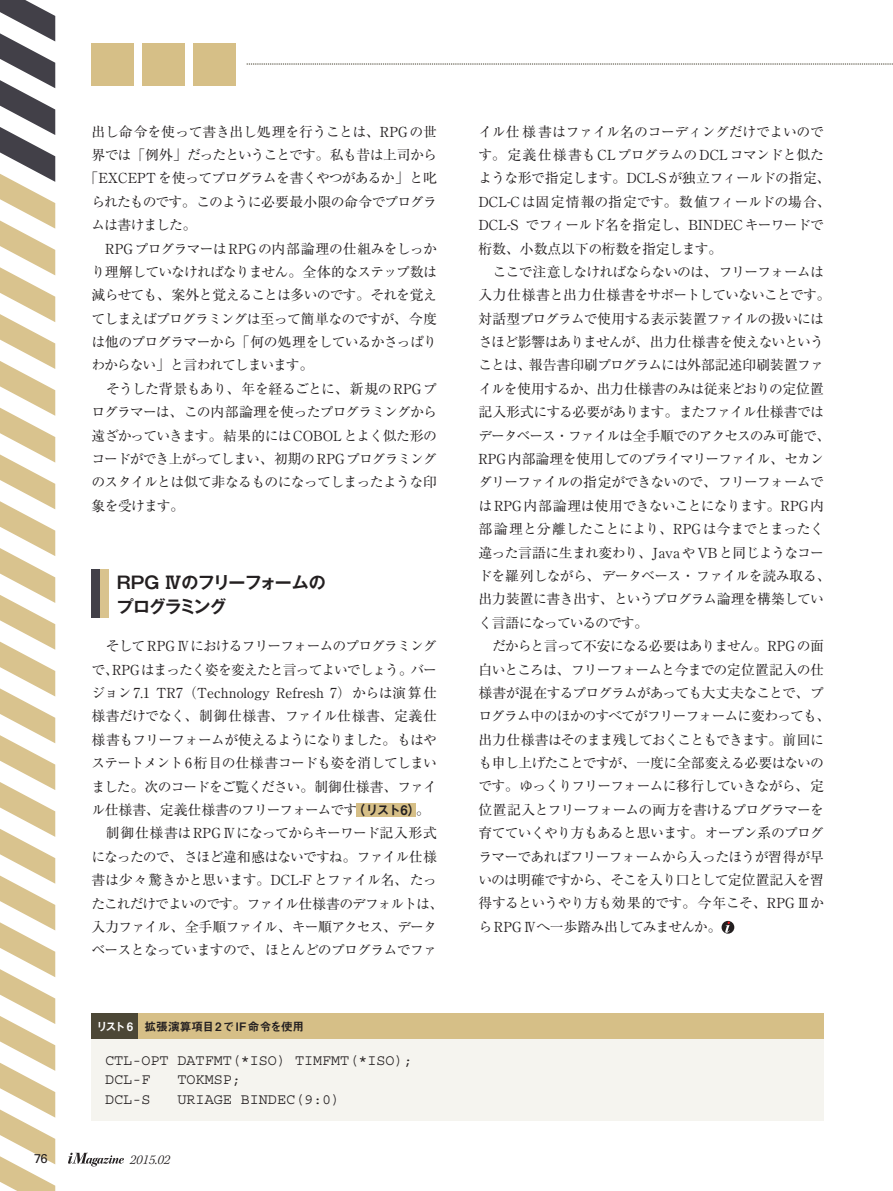
<style>
.page{position:relative;width:893px;height:1191px;background:#fff}
.page>*{position:absolute;margin:0;border:0;box-sizing:border-box;transform-origin:0 0}
.t1{font:700 16.95px/23.4px "Gothic MB101 Pro De";letter-spacing:-.055em;color:#231f20}
.t2{font:15px/19.6px "Courier Std";color:#231f20}
.t3{font:13.8px/23.4px "Ryumin Pro";letter-spacing:-.05em;color:#231f20}
.t4{font:13.8px "Ryumin Pro";letter-spacing:-.075em;color:#231f20}
.t5{font:13.8px "Ryumin Pro";letter-spacing:-.02em;color:#231f20}
.t6{font:13.8px "Ryumin Pro";letter-spacing:-.07em;color:#231f20}
.t7{font:13.8px "Ryumin Pro";letter-spacing:-.03em;color:#231f20}
.t8{font:13.8px "Ryumin Pro";letter-spacing:-.015em;color:#231f20}
.t9{font:italic 300 13.8px "Kepler Std";color:#231f20}
.t10{font:12.75px "Univers LT Std";color:#231f20}
.t11{font:11.7px "Midashi Go Pro MB31";letter-spacing:.01em;color:#231f20}
.s1{font-family:"Midashi Go Pro MB31";font-size:13.35px}
.s2{color:#fff}
</style>
<div class="page">
<svg style="left:247px;top:64px;width:646px;height:1px"></svg>
<div style="left:91px;top:44px;width:43px;height:42px;background:#d6bf87"></div>
<div style="left:142px;top:44px;width:43px;height:42px;background:#d6bf87"></div>
<div style="left:193px;top:44px;width:43px;height:42px;background:#d6bf87"></div>
<div style="left:357px;top:803px;width:59px;height:13px;background:#d6bf87"></div>
<div style="left:722px;top:921px;width:12px;height:12px;background:#231f20;border-radius:50%"></div>
<svg style="left:725px;top:921px;width:5px;height:11px"></svg>
<div style="left:91px;top:1039px;width:733px;height:81px;background:#f5f4ef"></div>
<div style="left:91px;top:1013px;width:733px;height:26px;background:#d6bf87"></div>
<div style="left:91px;top:1013px;width:47px;height:26px;background:#4c4736"></div>
<div style="left:91px;top:569px;width:17px;height:49px;background:#d9c38e"></div>
<div style="left:91px;top:569px;width:9px;height:49px;background:#424048"></div>
<svg style="left:68px;top:1152px;width:56px;height:14px"></svg>
<svg style="left:0;top:0;width:55px;height:1191px"></svg>
<p class="t8" style="left:91px;top:121px;width:347px">出し命令を使って書き出し処理を行うことは、RPGの世</p>
<p class="t4" style="left:91px;top:144px;width:347px">界では「例外」だったということです。私も昔は上司から</p>
<p class="t3" style="left:85px;top:166px;width:354px">「EXCEPT を使ってプログラムを書くやつがあるか」と叱</p>
<p class="t6" style="left:91px;top:191px;width:347px">られたものです。このように必要最小限の命令でプログラ</p>
<p class="t4" style="left:91px;top:214px;width:107px">ムは書けました。</p>
<p class="t5" style="left:91px;top:237px;width:347px">　RPGプログラマーはRPGの内部論理の仕組みをしっか</p>
<p class="t3" style="left:91px;top:259px;width:347px">り理解していなければなりません。全体的なステップ数は</p>
<p class="t6" style="left:91px;top:284px;width:347px">減らせても、案外と覚えることは多いのです。それを覚え</p>
<p class="t3" style="left:91px;top:306px;width:347px">てしまえばプログラミングは至って簡単なのですが、今度</p>
<p class="t3" style="left:91px;top:329px;width:347px">は他のプログラマーから 「何の処理をしているかさっぱり</p>
<p class="t4" style="left:91px;top:354px;width:224px">わからない」と言われてしまいます。</p>
<p class="t5" style="left:91px;top:378px;width:347px">　そうした背景もあり、年を経るごとに、新規のRPGプ</p>
<p class="t3" style="left:91px;top:399px;width:347px">ログラマーは、この内部論理を使ったプログラミングから</p>
<p class="t7" style="left:91px;top:424px;width:347px">遠ざかっていきます。結果的には COBOL とよく似た形の</p>
<p class="t4" style="left:91px;top:448px;width:347px">コードができ上がってしまい、初期の RPG プログラミング</p>
<p class="t3" style="left:91px;top:469px;width:347px">のスタイルとは似て非なるものになってしまったような印</p>
<p class="t3" style="left:91px;top:493px;width:95px">象を受けます。</p>
<p class="t1" style="left:117px;top:569px;width:211px">RPG Ⅳのフリーフォームのプログラミング</p>
<p class="t3" style="left:91px;top:633px;width:354px">　そして RPG Ⅳにおけるフリーフォームのプログラミングで、RPGはまったく姿を変えたと言ってよいでしょう。バージョン7.1 TR7（Technology Refresh 7）からは演算仕様書だけでなく、制御仕様書、ファイル仕様書、定義仕様書もフリーフォームが使えるようになりました。もはやステートメント 6桁目の仕様書コードも姿を消してしまいました。次のコードをご覧ください。制御仕様書、ファイル仕様書、定義仕様書のフリーフォームです<span class="s1">（リスト6）</span>。　制御仕様書は RPG Ⅳになってからキーワード記入形式になったので、さほど違和感はないですね。ファイル仕様書は少々驚きかと思います。DCL-Fとファイル名、たったこれだけでよいのです。ファイル仕様書のデフォルトは、入力ファイル、全手順ファイル、キー順アクセス、データベースとなっていますので、ほとんどのプログラムでファ</p>
<p class="t11" style="left:96px;top:1016px;width:210px"><span class="s2">リスト6</span> 拡張演算項目2でIF命令を使用</p>
<p class="t2" style="left:105px;top:1050px;width:309px">CTL-OPT DATFMT(*ISO) TIMFMT(*ISO);<br>DCL-F</p>
<p class="t2" style="left:178px;top:1070px;width:65px">TOKMSP;</p>
<p class="t2" style="left:105px;top:1089px;width:47px">DCL-S</p>
<p class="t2" style="left:178px;top:1089px;width:164px">URIAGE BINDEC(9:0)</p>
<p class="t10" style="left:34px;top:1151px;width:15px">76</p>
<p class="t9" style="left:130px;top:1152px;width:42px">2015.02</p>
<p class="t3" style="left:478px;top:119px;width:354px">イル仕様書はファイル名のコーディングだけでよいのです。定義仕様書もCLプログラムのDCLコマンドと似たような形で指定します。DCL-S が独立フィールドの指定、<br>DCL-Cは固定情報の指定です。数値フィールドの場合、<br>DCL-S でフィールド名を指定し、BINDECキーワードで桁数、小数点以下の桁数を指定します。<br>　ここで注意しなければならないのは、フリーフォームは入力仕様書と出力仕様書をサポートしていないことです。対話型プログラムで使用する表示装置ファイルの扱いにはさほど影響はありませんが、出力仕様書を使えないということは、報告書印刷プログラムには外部記述印刷装置ファイルを使用するか、出力仕様書のみは従来どおりの定位置記入形式にする必要があります。またファイル仕様書ではデータベース・ファイルは全手順でのアクセスのみ可能で、<br>RPG 内部論理を使用してのプライマリーファイル、セカンダリーファイルの指定ができないので、フリーフォームではRPG内部論理は使用できないことになります。RPG内部論理と分離したことにより、RPGは今までとまったく違った言語に生まれ変わり、Javaや VB と同じようなコードを羅列しながら、データベース・ファイルを読み取る、出力装置に書き出す、というプログラム論理を構築していく言語になっているのです。<br>　だからと言って不安になる必要はありません。RPG の面白いところは、フリーフォームと今までの定位置記入の仕様書が混在するプログラムがあっても大丈夫なことで、プログラム中のほかのすべてがフリーフォームに変わっても、出力仕様書はそのまま残しておくこともできます。前回にも申し上げたことですが、一度に全部変える必要はないのです。ゆっくりフリーフォームに移行していきながら、定位置記入とフリーフォームの両方を書けるプログラマーを育てていくやり方もあると思います。オープン系のプログラマーであればフリーフォームから入ったほうが習得が早いのは明確ですから、そこを入り口として定位置記入を習得するというやり方も効果的です。今年こそ、RPGⅢから RPG Ⅳへ一歩踏み出してみませんか。</p>
</div>
